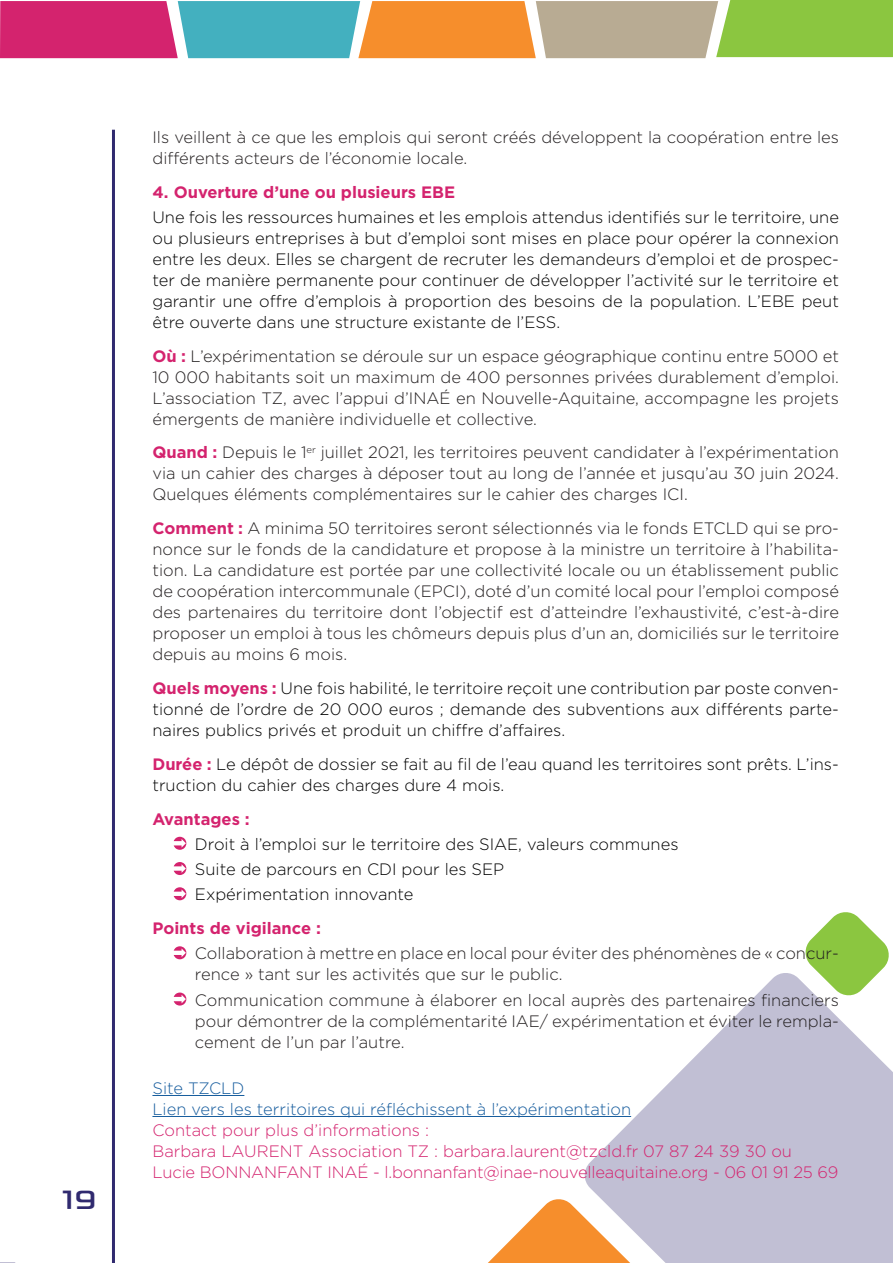
<style>
.page{position:relative;width:893px;height:1263px;background:#fff}
.page>*{position:absolute;margin:0;border:0;box-sizing:border-box;transform-origin:0 0}
.t1{font:37.5px "Sony Sketch EF";color:#302a6f}
.t2{font:300 16.5px/21px "Gotham";color:#231f20;text-align:justify}
.t3{font:300 16.5px/21px "Gotham";color:#000001;text-align:justify}
.t4{font:300 16.5px "Gotham";letter-spacing:-.01em;color:#d4236e}
.t5{font:300 16.5px "Gotham";color:#175d9e}
.t6{font:700 16.5px "Gotham";color:#d4236e}
.s1{font-weight:700;color:#d4236e}
</style>
<div class="page">
<hr style="left:112px;top:130px;width:3px;height:1133px;background:#302a6f">
<svg style="left:0;top:0;width:893px;height:58px;background:#ae9779"></svg>
<svg style="left:488px;top:1199px;width:95px;height:64px"></svg>
<svg style="left:583px;top:973px;width:310px;height:290px;fill:#c1bfd4"></svg>
<svg style="left:804px;top:912px;width:86px;height:85px"></svg>
<hr style="left:152px;top:1095px;width:92px;height:1px;background:#175d9e">
<hr style="left:152px;top:1116px;width:479px;height:1px;background:#175d9e">
<svg style="left:174px;top:837px;width:12px;height:13px"></svg>
<svg style="left:174px;top:862px;width:12px;height:13px"></svg>
<svg style="left:174px;top:887px;width:12px;height:13px"></svg>
<svg style="left:174px;top:946px;width:12px;height:13px"></svg>
<svg style="left:174px;top:992px;width:12px;height:13px"></svg>
<p class="t1" style="left:59px;top:1178px;width:39px">19</p>
<p class="t2" style="left:152px;top:126px;width:688px">Ils veillent à ce que les emplois qui seront créés développent la coopération entre les différents acteurs de l’économie locale.</p>
<p class="t6" style="left:152px;top:181px;width:304px">4. Ouverture d’une ou plusieurs EBE</p>
<p class="t3" style="left:152px;top:206px;width:688px">Une fois les ressources humaines et les emplois attendus identifiés sur le territoire, une ou plusieurs entreprises à but d’emploi sont mises en place pour opérer la connexion entre les deux. Elles se chargent de recruter les demandeurs d’emploi et de prospec&shy;ter de manière permanente pour continuer de développer l’activité sur le territoire et garantir une offre d’emplois à proportion des besoins de la population. L’EBE peut être ouverte dans une structure existante de l’ESS.</p>
<p class="t2" style="left:152px;top:345px;width:688px"><span class="s1">Où :</span> L’expérimentation se déroule sur un espace géographique continu entre 5000 et 10 000 habitants soit un maximum de 400 personnes privées durablement d’emploi.<br>L’association TZ, avec l’appui d’INAÉ en Nouvelle-Aquitaine, accompagne les projets émergents de manière individuelle et collective.</p>
<p class="t2" style="left:152px;top:442px;width:688px"><span class="s1">Quand :</span> Depuis le 1<sup>er</sup> juillet 2021, les territoires peuvent candidater à l’expérimentation via un cahier des charges à déposer tout au long de l’année et jusqu’au 30 juin 2024.<br>Quelques éléments complémentaires sur le cahier des charges ICI.</p>
<p class="t2" style="left:152px;top:517px;width:688px"><span class="s1">Comment :</span> A minima 50 territoires seront sélectionnés via le fonds ETCLD qui se pro&shy;nonce sur le fonds de la candidature et propose à la ministre un territoire à l’habilita&shy;tion. La candidature est portée par une collectivité locale ou un établissement public de coopération intercommunale (EPCI), doté d’un comité local pour l’emploi composé des partenaires du territoire dont l’objectif est d’atteindre l’exhaustivité, c’est-à-dire proposer un emploi à tous les chômeurs depuis plus d’un an, domiciliés sur le territoire depuis au moins 6 mois.</p>
<p class="t3" style="left:152px;top:677px;width:688px"><span class="s1">Quels moyens :</span> Une fois habilité, le territoire reçoit une contribution par poste conven&shy;tionné de l’ordre de 20 000 euros ; demande des subventions aux différents parte&shy;naires publics privés et produit un chiffre d’affaires.</p>
<p class="t3" style="left:152px;top:753px;width:688px"><span class="s1">Durée :</span> Le dépôt de dossier se fait au fil de l’eau quand les territoires sont prêts. L’ins&shy;truction du cahier des charges dure 4 mois.</p>
<p class="t6" style="left:152px;top:808px;width:99px">Avantages :</p>
<p class="t3" style="left:195px;top:833px;width:485px">Droit à l’emploi sur le territoire des SIAE, valeurs communes</p>
<p class="t3" style="left:195px;top:858px;width:311px">Suite de parcours en CDI pour les SEP</p>
<p class="t3" style="left:195px;top:883px;width:220px">Expérimentation innovante</p>
<p class="t6" style="left:152px;top:917px;width:170px">Points de vigilance :</p>
<p class="t2" style="left:195px;top:942px;width:645px">Collaboration à mettre en place en local pour éviter des phénomènes de « concur&shy;rence » tant sur les activités que sur le public.</p>
<p class="t2" style="left:195px;top:989px;width:645px">Communication commune à élaborer en local auprès des partenaires financiers pour démontrer de la complémentarité IAE/ expérimentation et éviter le rempla&shy;cement de l’un par l’autre.</p>
<p class="t5" style="left:152px;top:1077px;width:93px">Site TZCLD</p>
<p class="t5" style="left:152px;top:1098px;width:480px">Lien vers les territoires qui réfléchissent à l’expérimentation</p>
<p class="t4" style="left:152px;top:1119px;width:278px">Contact pour plus d’informations :</p>
<p class="t4" style="left:152px;top:1140px;width:641px">Barbara LAURENT Association TZ : barbara.laurent@tzcld.fr 07 87 24 39 30 ou</p>
<p class="t4" style="left:152px;top:1161px;width:687px">Lucie BONNANFANT INAÉ - l.bonnanfant@inae-nouvelleaquitaine.org - 06 01 91 25 69</p>
</div>
